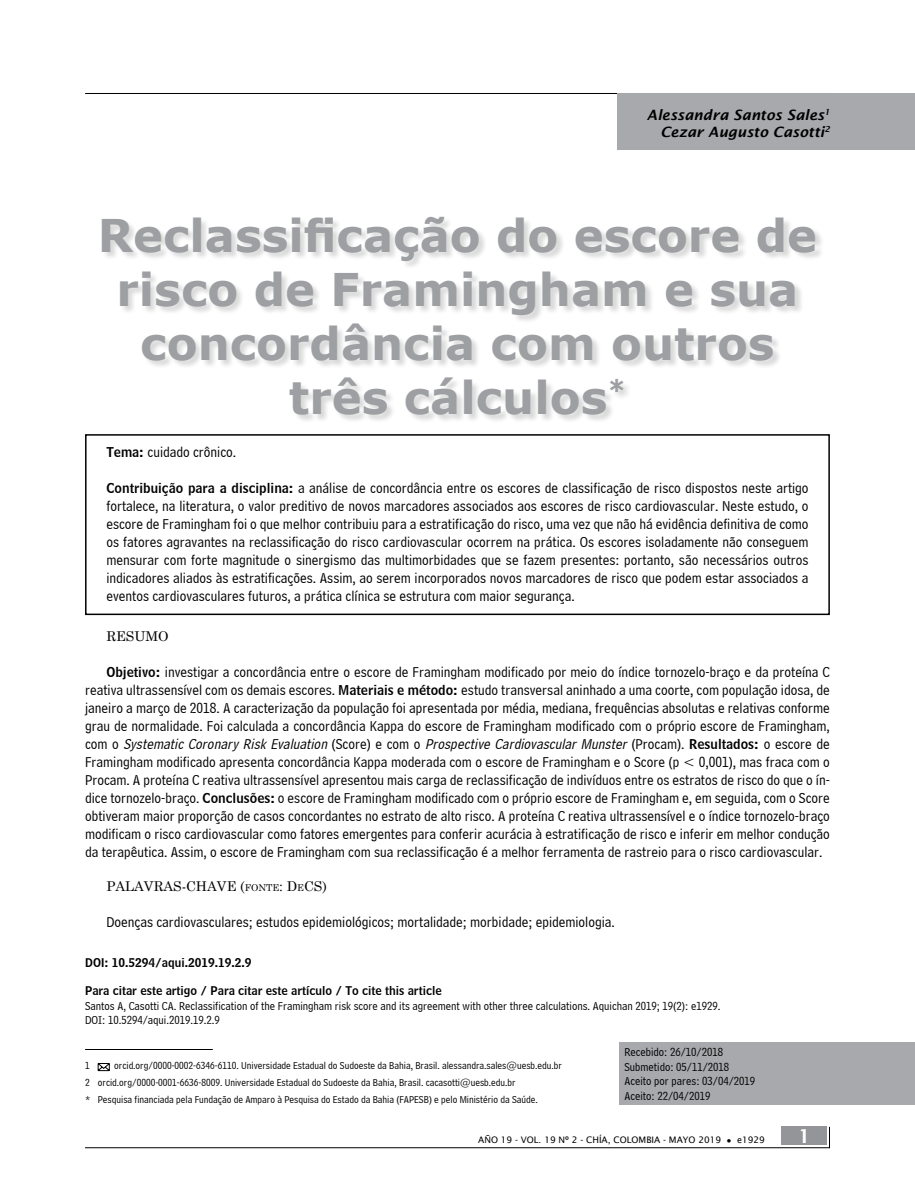
<style>
.page{position:relative;width:915px;height:1191px;background:#fff}
.page>*{position:absolute;margin:0;border:0;box-sizing:border-box;transform-origin:0 0}
.t1{font:700 45px/54px "MS Reference Sans Serif";color:#9d9fa2;text-align:center}
.t2{font:600 19.5px "Lucida Sans";color:#fff}
.t3{font:15px/18px "Bell Centennial BT Address";color:#000;text-align:justify}
.t4{font:italic 600 14.25px/17.1px "Lucida Sans";color:#000;text-align:right}
.t5{font:13.5px "Century Schoolbook";color:#000}
.t6{font:12px/14.4px "Bell Centennial BT Address";color:#000}
.t7{font:12px "Bell Centennial BT Name And Number";color:#000}
.t8{font:10.5px/16.8px "Bell Centennial BT Address";color:#000}
.t9{font:9px "Lucida Sans";color:#000}
.s1{font-family:"Bell Centennial BT Name And Number";font-size:13.5px}
.s2{font-style:italic}
.s3{font-style:inherit}
.s4{font-size:9.45px}
.s5{color:#111}
</style>
<div class="page">
<div style="left:781px;top:1126px;width:45px;height:19px;background:#939598"></div>
<hr style="left:85px;top:1147px;width:744px;height:1px;background:#000">
<hr style="left:85px;top:93px;width:744px;height:1px;background:#000">
<div style="left:85px;top:434px;width:744px;height:181px;border:2px solid #000"></div>
<div style="left:619px;top:1042px;width:295px;height:62px;background:#a7a9ac"></div>
<div style="left:617px;top:93px;width:297px;height:57px;background:#a7a9ac"></div>
<div style="left:102px;top:217px;width:721px;height:206px;background:#000;opacity:.15"></div>
<svg style="left:97px;top:1063px;width:13px;height:8px"></svg>
<hr style="left:85px;top:1049px;width:128px;height:1px;background:#000">
<p class="t4" style="left:646px;top:106px;width:184px">Alessandra Santos Sales<sup>1<br></sup>Cezar Augusto Casotti<sup>2</sup></p>
<h1 class="t1" style="left:98px;top:207px;width:720px">Reclassificação do escore de risco de Framingham e sua concordância com outros três cálculos<sup>*</sup></h1>
<p class="t3" style="left:106px;top:443px;width:131px"><span class="s1">Tema:</span> cuidado crônico.</p>
<p class="t3" style="left:106px;top:479px;width:703px"><span class="s1">Contribuição para a disciplina:</span> a análise de concordância entre os escores de classificação de risco dispostos neste artigo fortalece, na literatura, o valor preditivo de novos marcadores associados aos escores de risco cardiovascular. Neste estudo, o escore de Framingham foi o que melhor contribuiu para a estratificação do risco, uma vez que não há evidência definitiva de como os fatores agravantes na reclassificação do risco cardiovascular ocorrem na prática. Os escores isoladamente não conseguem mensurar com forte magnitude o sinergismo das multimorbidades que se fazem presentes: portanto, são necessários outros indicadores aliados às estratificações. Assim, ao serem incorporados novos marcadores de risco que podem estar associados a eventos cardiovasculares futuros, a prática clínica se estrutura com maior segurança.</p>
<p class="t5" style="left:106px;top:625px;width:64px">RESUMO</p>
<p class="t3" style="left:85px;top:663px;width:746px;text-indent:21px"><span class="s1">Objetivo:</span> investigar a concordância entre o escore de Framingham modificado por meio do índice tornozelo-braço e da proteína C reativa ultrassensível com os demais escores. <span class="s1">Materiais e método:</span> estudo transversal aninhado a uma coorte, com população idosa, de janeiro a março de 2018. A caracterização da população foi apresentada por média, mediana, frequências absolutas e relativas conforme grau de normalidade. Foi calculada a concordância Kappa do escore de Framingham modificado com o próprio escore de Framingham, c o m o <span class="s2">SystematicCoronaryRiskEvaluation</span>( S c o r e ) e c o m o <span class="s2">ProspectiveCardiovascularMunster</span>( P r o c a m ) . <span class="s1">R e s u l t a d o s :</span> o e s c o r e d e Framingham modificado apresenta concordância Kappa moderada com o escore de Framingham e o Score (p &lt; 0,001), mas fraca com o Procam. A proteína C reativa ultrassensível apresentou mais carga de reclassificação de indivíduos entre os estratos de risco do que o ín&shy;dice tornozelo-braço. <span class="s1">Conclusões:</span> o escore de Framingham modificado com o próprio escore de Framingham e, em seguida, com o Score obtiveram maior proporção de casos concordantes no estrato de alto risco. A proteína C reativa ultrassensível e o índice tornozelo-braço modificam o risco cardiovascular como fatores emergentes para conferir acurácia à estratificação de risco e inferir em melhor condução da terapêutica. Assim, o escore de Framingham com sua reclassificação é a melhor ferramenta de rastreio para o risco cardiovascular.</p>
<p class="t5" style="left:106px;top:875px;width:222px">PALAVRAS-CHAVE <span class="s3">(</span><span class="s4">FONTE</span><span class="s3">: D</span><span class="s4">E</span><span class="s3">CS)</span></p>
<p class="t3" style="left:106px;top:913px;width:510px">Doenças cardiovasculares; estudos epidemiológicos; mortalidade; morbidade; epidemiologia.</p>
<p class="t7" style="left:85px;top:954px;width:168px">DOI: 10.5294/aqui.2019.19.2.9</p>
<p class="t7" style="left:85px;top:983px;width:358px">Para citar este artigo / Para citar este artículo / To cite this article</p>
<p class="t6" style="left:85px;top:998px;width:636px">Santos A, Casotti CA. Reclassification of the Framingham risk score and its agreement with other three calculations. Aquichan 2019; 19(2): e1929.<br>DOI: 10.5294/aqui.2019.19.2.9</p>
<p class="t8" style="left:85px;top:1057px;width:478px;text-indent:29px">orcid.org/0000-0002-6346-6110. Universidade Estadual do Sudoeste da Bahia, Brasil. alessandra.sales@uesb.edu.br<br>2 orcid.org/0000-0001-6636-8009<span class="s5">.</span> Universidade Estadual do Sudoeste da Bahia, Brasil. cacasotti@uesb.edu.br<br>* Pesquisa financiada pela Fundação de Amparo à Pesquisa do Estado da Bahia (FAPESB) e pelo Ministério da Saúde.</p>
<p class="t8" style="left:85px;top:1057px;width:6px">1</p>
<p class="t6" style="left:624px;top:1045px;width:132px">Recebido: 26/10/2018<br>Submetido: 05/11/2018<br>Aceito por pares: 03/04/2019<br>Aceito: 22/04/2019</p>
<p class="t9" style="left:478px;top:1135px;width:288px">AÑO 19 - VOL. 19 Nº 2 - CHÍA, COLOMBIA - MAYO 2019 ● e1929</p>
<h2 class="t2" style="left:797px;top:1125px;width:14px">1</h2>
</div>
